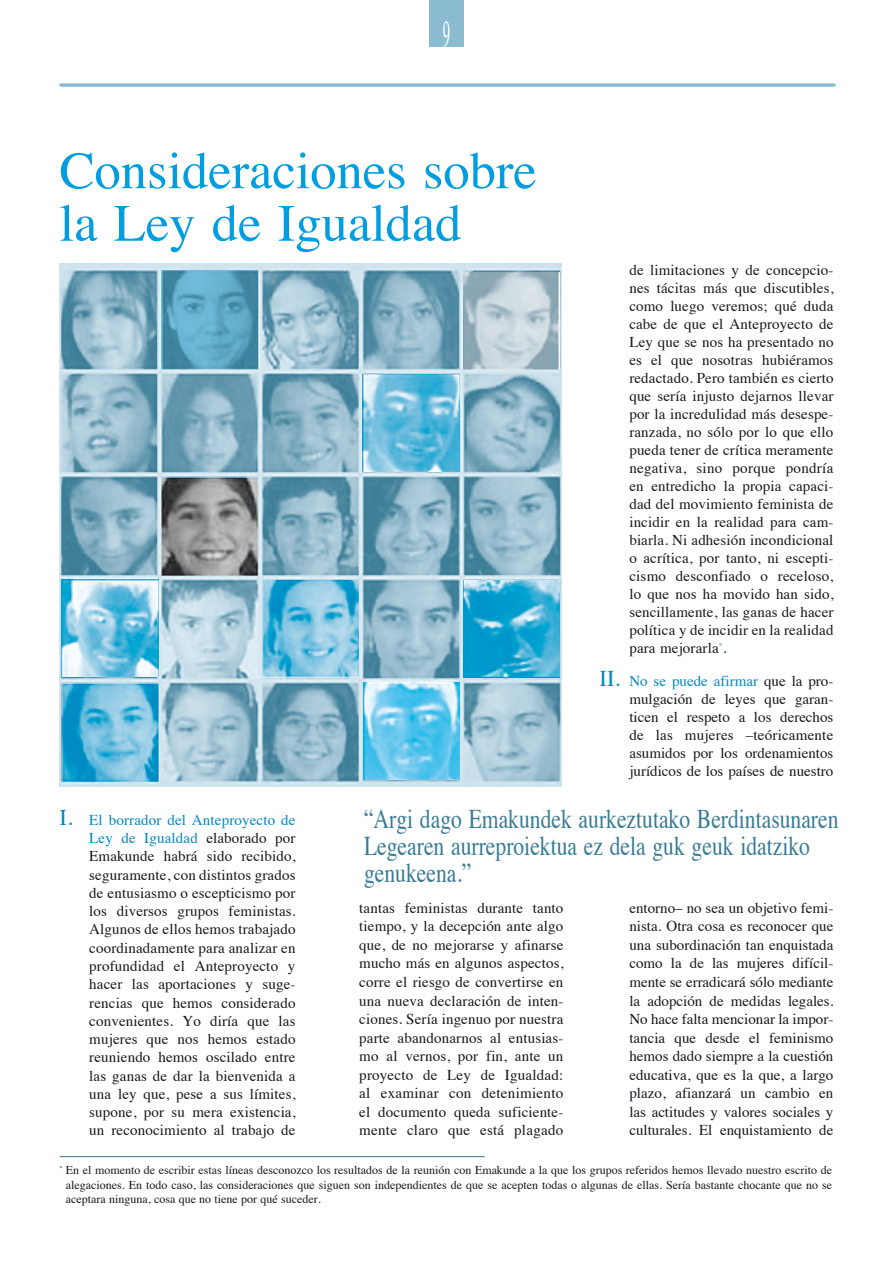
<style>
.page{position:relative;width:893px;height:1263px;background:#fff}
.page>*{position:absolute;margin:0;border:0;box-sizing:border-box;transform-origin:0 0}
.t1{font:52.5px/52.5px "Times";color:#009ee0}
.t2{font:37.5px "Times";color:#fff;scale:.4 1}
.t3{font:27px/27px "Times";color:#377b94;scale:.8 1}
.t4{font:15px/18px "Times";letter-spacing:.01em;color:#1a171c;text-align:justify}
.t5{font:12px/14.4px "Times";color:#1a171c;text-align:justify}
.s1{font-size:22.5px;color:#0087c1}
.s2{color:#0087c1}
</style>
<div class="page">
<div style="left:429px;top:0;width:34px;height:47px;background:#8abbd1"></div>
<hr style="left:62px;top:84px;width:774px;height:3px;background:#8abbd1">
<hr style="left:60px;top:1156px;width:425px;height:1px;background:#377b94">
<img style="left:60px;top:264px;width:501px;height:523px">
<img style="left:162px;top:479px;width:96px;height:97px">
<img style="left:263px;top:580px;width:96px;height:97px">
<img style="left:364px;top:682px;width:96px;height:98px">
<img style="left:463px;top:580px;width:97px;height:97px">
<img style="left:363px;top:374px;width:96px;height:97px">
<img style="left:62px;top:580px;width:96px;height:97px">
<img style="left:162px;top:271px;width:96px;height:97px">
<img style="left:62px;top:684px;width:96px;height:98px">
<img style="left:463px;top:272px;width:97px;height:97px">
<h2 class="t2" style="left:443px;top:-1px;width:20px">9</h2>
<h1 class="t1" style="left:60px;top:140px;width:479px">Consideraciones sobre la Ley de Igualdad</h1>
<p class="t4" style="left:629px;top:260px;width:206px">de limitaciones y de concepcio&shy;nes tácitas más que discutibles, como luego veremos; qué duda cabe de que el Anteproyecto de Ley que se nos ha presentado no es el que nosotras hubiéramos redactado. Pero también es cierto que sería injusto dejarnos llevar por la incredulidad más desespe&shy;ranzada, no sólo por lo que ello pueda tener de crítica meramente negativa, sino porque pondría en entredicho la propia capaci&shy;dad del movimiento feminista de incidir en la realidad para cam&shy;biarla. Ni adhesión incondicional o acrítica, por tanto, ni escepti&shy;cismo desconfiado o receloso, lo que nos ha movido han sido, sencillamente, las ganas de hacer política y de incidir en la realidad para mejorarla<sup>*</sup>.</p>
<p class="t4" style="left:629px;top:671px;width:206px;text-indent:-30px"><span class="s1">II.</span> <span class="s2">No se puede afirmar</span> que la pro&shy;mulgación de leyes que garan&shy;ticen el respeto a los derechos de las mujeres –teóricamente asumidos por los ordenamientos jurídicos de los países de nuestro</p>
<p class="t4" style="left:89px;top:809px;width:208px;text-indent:-30px"><span class="s1">I.</span> <span class="s2">El borrador del Anteproyecto de Ley de Igualdad</span> elaborado por Emakunde habrá sido recibido, seguramente, con distintos grados de entusiasmo o escepticismo por los diversos grupos feministas.<br>Algunos de ellos hemos trabajado coordinadamente para analizar en profundidad el Anteproyecto y hacer las aportaciones y suge&shy;rencias que hemos considerado convenientes. Yo diría que las mujeres que nos hemos estado reuniendo hemos oscilado entre las ganas de dar la bienvenida a una ley que, pese a sus límites, supone, por su mera existencia, un reconocimiento al trabajo de</p>
<h3 class="t3" style="left:364px;top:803px;width:595px">“Argi dago Emakundek aurkeztutako Berdintasunaren<br>Legearen aurreproiektua ez dela guk geuk idatziko genukeena.”</h3>
<p class="t5" style="left:66px;top:1162px;width:768px;text-indent:-6px"><sup>*</sup> En el momento de escribir estas líneas desconozco los resultados de la reunión con Emakunde a la que los grupos referidos hemos llevado nuestro escrito de alegaciones. En todo caso, las consideraciones que siguen son independientes de que se acepten todas o algunas de ellas. Sería bastante chocante que no se aceptara ninguna, cosa que no tiene por qué suceder.</p>
<p class="t4" style="left:629px;top:897px;width:206px;line-height:18.6px">entorno– no sea un objetivo femi&shy;nista. Otra cosa es reconocer que una subordinación tan enquistada como la de las mujeres difícil&shy;mente se erradicará sólo mediante la adopción de medidas legales.<br>No hace falta mencionar la impor&shy;tancia que desde el feminismo hemos dado siempre a la cuestión educativa, que es la que, a largo plazo, afianzará un cambio en las actitudes y valores sociales y culturales. El enquistamiento de</p>
<p class="t4" style="left:359px;top:897px;width:206px;line-height:18.6px">tantas feministas durante tanto tiempo, y la decepción ante algo que, de no mejorarse y afinarse mucho más en algunos aspectos, corre el riesgo de convertirse en una nueva declaración de inten&shy;ciones. Sería ingenuo por nuestra parte abandonarnos al entusias&shy;mo al vernos, por fin, ante un proyecto de Ley de Igualdad: al examinar con detenimiento el documento queda suficiente&shy;mente claro que está plagado</p>
</div>
